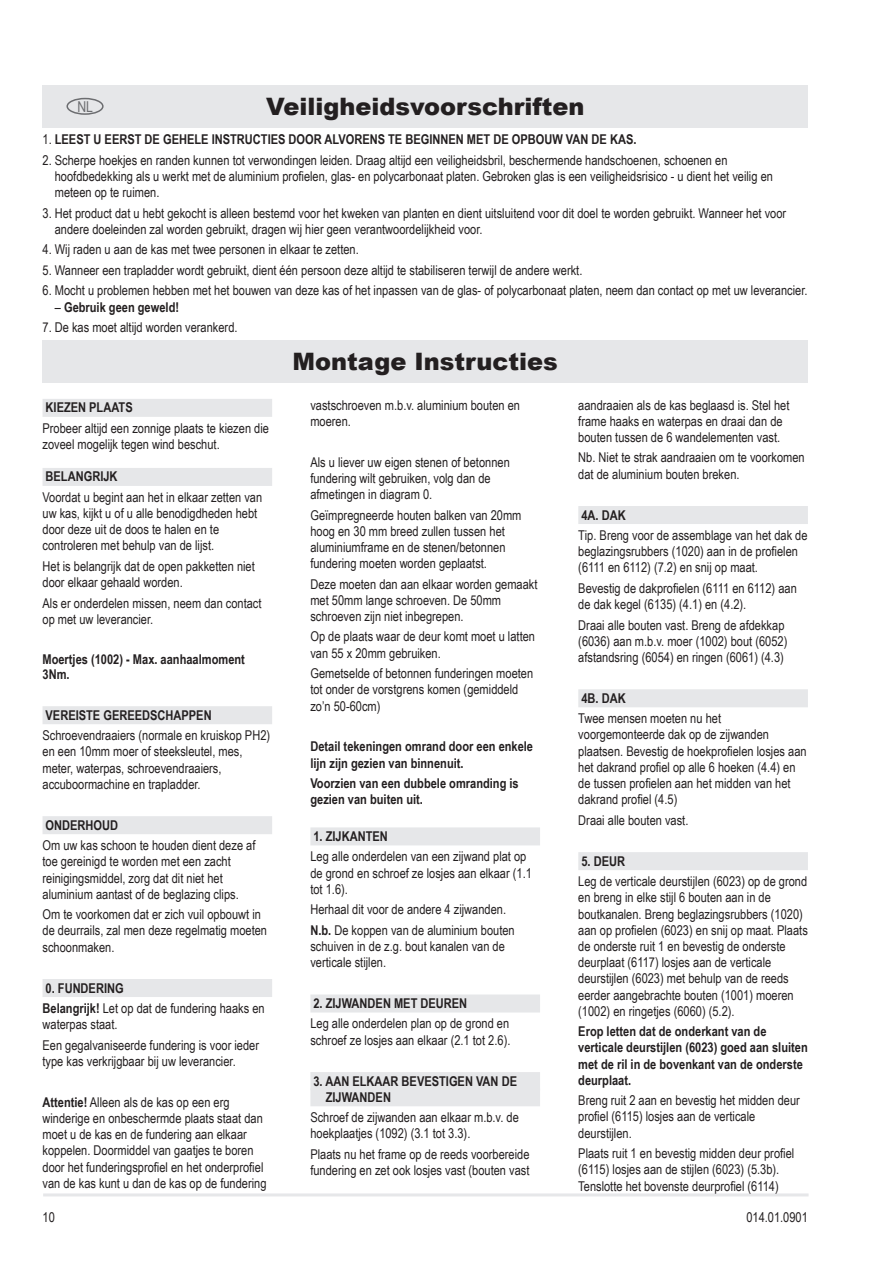
<style>
.page{position:relative;width:893px;height:1263px;background:#fff}
.page>*{position:absolute;margin:0;border:0;box-sizing:border-box;transform-origin:0 0}
.t1{font:900 24px "Arial";color:#231f20}
.t2{font:15px "Arial Narrow";color:#6c6d70}
.t3{font:13.5px/16.2px "Arial Narrow";color:#231f20}
.t4{font:700 13.5px/16.2px "Arial Narrow";color:#231f20}
.s1{font-weight:400}
.s2{font-weight:700}
</style>
<div class="page">
<hr style="left:43px;top:1193px;width:766px;height:3px;background:#e6e7e9">
<div style="left:43px;top:85px;width:765px;height:43px;background:#e6e7e9"></div>
<div style="left:43px;top:340px;width:765px;height:43px;background:#e6e7e9"></div>
<div style="left:43px;top:399px;width:229px;height:18px;background:#e6e7e9"></div>
<div style="left:43px;top:468px;width:229px;height:18px;background:#e6e7e9"></div>
<div style="left:43px;top:706px;width:229px;height:18px;background:#e6e7e9"></div>
<div style="left:43px;top:816px;width:229px;height:18px;background:#e6e7e9"></div>
<div style="left:43px;top:979px;width:229px;height:18px;background:#e6e7e9"></div>
<div style="left:310px;top:827px;width:230px;height:18px;background:#e6e7e9"></div>
<div style="left:310px;top:994px;width:230px;height:18px;background:#e6e7e9"></div>
<div style="left:310px;top:1072px;width:230px;height:18px;background:#e6e7e9"></div>
<div style="left:310px;top:1088px;width:230px;height:18px;background:#e6e7e9"></div>
<div style="left:578px;top:506px;width:230px;height:18px;background:#e6e7e9"></div>
<div style="left:578px;top:689px;width:230px;height:18px;background:#e6e7e9"></div>
<div style="left:578px;top:852px;width:230px;height:18px;background:#e6e7e9"></div>
<div style="left:66px;top:98px;width:38px;height:17px;border:2px solid #6c6d70;border-radius:50%"></div>
<p class="t2" style="left:77px;top:95px;width:17px">NL</p>
<h1 class="t1" style="left:266px;top:89px;width:320px">Veiligheidsvoorschriften</h1>
<p class="t4" style="left:43px;top:131px;width:129px"><span class="s1">1.</span> LEEST U EERST DE GEHELE</p>
<p class="t4" style="left:212px;top:131px;width:264px">INSTRUCTIES DOOR ALVORENS TE BEGINNEN MET</p>
<p class="t4" style="left:493px;top:131px;width:145px">DE OPBOUW VAN DE KAS.</p>
<p class="t3" style="left:55px;top:152px;width:720px;text-indent:-12px">2. Scherpe hoekjes en randen kunnen tot verwondingen leiden. Draag altijd een veiligheidsbril, beschermende handschoenen, schoenen en hoofdbedekking als u werkt met de aluminium profielen, glas- en polycarbonaat platen. Gebroken glas is een veiligheidsrisico - u dient het veilig en meteen op te ruimen.</p>
<p class="t3" style="left:55px;top:204px;width:733px;text-indent:-12px">3. Het product dat u hebt gekocht is alleen bestemd voor het kweken van planten en dient uitsluitend voor dit doel te worden gebruikt. Wanneer het voor andere doeleinden zal worden gebruikt, dragen wij hier geen verantwoordelijkheid voor.</p>
<p class="t3" style="left:43px;top:241px;width:318px">4. Wij raden u aan de kas met twee personen in elkaar te zetten.</p>
<p class="t3" style="left:43px;top:262px;width:541px">5. Wanneer een trapladder wordt gebruikt, dient één persoon deze altijd te stabiliseren terwijl de andere werkt.</p>
<p class="t3" style="left:43px;top:282px;width:767px">6. Mocht u problemen hebben met het bouwen van deze kas of het inpassen van de glas- of polycarbonaat platen, neem dan contact op met uw leverancier.</p>
<p class="t4" style="left:55px;top:298px;width:126px"><span class="s1">–</span> Gebruik geen geweld!</p>
<p class="t3" style="left:43px;top:319px;width:197px">7. De kas moet altijd worden verankerd.</p>
<p class="t4" style="left:46px;top:399px;width:59px">KIEZEN PLAAT</p>
<p class="t4" style="left:125px;top:399px;width:9px">S</p>
<p class="t3" style="left:43px;top:419px;width:228px">Probeer altijd een zonnige plaats te kiezen die zoveel mogelijk tegen wind beschut.</p>
<p class="t4" style="left:46px;top:468px;width:73px">BELANGRIJK</p>
<p class="t3" style="left:43px;top:488px;width:221px">Voordat u begint aan het in elkaar zetten van uw kas, kijkt u of u alle benodigdheden hebt door deze uit de doos te halen en te controleren met behulp van de lijst.</p>
<p class="t3" style="left:43px;top:558px;width:214px">Het is belangrijk dat de open pakketten niet door elkaar gehaald worden.</p>
<p class="t3" style="left:43px;top:594px;width:221px">Als er onderdelen missen, neem dan contact op met uw leverancier.</p>
<p class="t4" style="left:43px;top:651px;width:204px;line-height:15.1px">Moertjes (1002) - Max. aanhaalmoment<br>3Nm.</p>
<p class="t4" style="left:46px;top:706px;width:168px">VEREISTE GEREEDSCHAPPEN</p>
<p class="t3" style="left:43px;top:727px;width:229px">Schroevendraaiers (normale en kruiskop PH2) en een 10mm moer of steeksleutel, mes, meter, waterpas, schroevendraaiers, accuboormachine en trapladder.</p>
<p class="t4" style="left:46px;top:816px;width:74px">ONDERHOUD</p>
<p class="t3" style="left:43px;top:837px;width:214px">Om uw kas schoon te houden dient deze af toe gereinigd te worden met een zacht reinigingsmiddel, zorg dat dit niet het aluminium aantast of de beglazing clips.</p>
<p class="t3" style="left:43px;top:906px;width:226px">Om te voorkomen dat er zich vuil opbouwt in de deurrails, zal men deze regelmatig moeten schoonmaken.</p>
<p class="t3" style="left:43px;top:977px;width:224px;line-height:20.4px"><span class="s2">0. FUNDERING<br>Belangrijk!</span> Let op dat de fundering haaks en</p>
<p class="t3" style="left:43px;top:1014px;width:218px;line-height:20.4px">waterpas staat.<br>Een gegalvaniseerde fundering is voor ieder</p>
<p class="t3" style="left:43px;top:1052px;width:195px">type kas verkrijgbaar bij uw leverancier.</p>
<p class="t3" style="left:43px;top:1093px;width:226px"><span class="s2">Attentie!</span> Alleen als de kas op een erg winderige en onbeschermde plaats staat dan moet u de kas en de fundering aan elkaar koppelen. Doormiddel van gaatjes te boren door het funderingsprofiel en het onderprofiel van de kas kunt u dan de kas op de fundering</p>
<h1 class="t1" style="left:293px;top:344px;width:267px">Montage Instructies</h1>
<p class="t3" style="left:310px;top:396px;width:211px">vastschroeven m.b.v. aluminium bouten en moeren.</p>
<p class="t3" style="left:310px;top:453px;width:201px">Als u liever uw eigen stenen of betonnen fundering wilt gebruiken, volg dan de afmetingen in diagram 0.</p>
<p class="t3" style="left:310px;top:506px;width:213px">Geïmpregneerde houten balken van 20mm hoog en 30 mm breed zullen tussen het aluminiumframe en de stenen/betonnen fundering moeten worden geplaatst.</p>
<p class="t3" style="left:310px;top:575px;width:229px">Deze moeten dan aan elkaar worden gemaakt met 50mm lange schroeven. De 50mm schroeven zijn niet inbegrepen.</p>
<p class="t3" style="left:310px;top:628px;width:226px">Op de plaats waar de deur komt moet u latten van 55 x 20mm gebruiken.</p>
<p class="t3" style="left:310px;top:665px;width:224px">Gemetselde of betonnen funderingen moeten tot onder de vorstgrens komen (gemiddeld zo’n 50-60cm)</p>
<p class="t4" style="left:310px;top:738px;width:224px">Detail tekeningen omrand door een enkele lijn zijn gezien van binnenuit.</p>
<p class="t4" style="left:310px;top:774px;width:210px">Voorzien van een dubbele omranding is gezien van buiten uit.</p>
<p class="t4" style="left:313px;top:827px;width:76px">1. ZIJKANTEN</p>
<p class="t3" style="left:310px;top:848px;width:223px">Leg alle onderdelen van een zijwand plat op de grond en schroef ze losjes aan elkaar (1.1 tot 1.6).</p>
<p class="t3" style="left:310px;top:899px;width:206px;line-height:20.4px">Herhaal dit voor de andere 4 zijwanden.<br><span class="s2">N.b.</span> De koppen van de aluminium bouten</p>
<p class="t3" style="left:310px;top:937px;width:196px">schuiven in de z.g. bout kanalen van de verticale stijlen.</p>
<p class="t4" style="left:313px;top:994px;width:90px">2. ZIJWANDEN MET</p>
<p class="t4" style="left:420px;top:994px;width:48px">DEUREN</p>
<p class="t3" style="left:310px;top:1015px;width:201px">Leg alle onderdelen plan op de grond en schroef ze losjes aan elkaar (2.1 tot 2.6).</p>
<p class="t4" style="left:326px;top:1072px;width:193px;text-indent:-12px">3. Aan elkaar bevestigen van de zijwand en</p>
<p class="t3" style="left:310px;top:1109px;width:210px">Schroef de zijwanden aan elkaar m.b.v. de hoekplaatjes (1092) (3.1 tot 3.3).</p>
<p class="t3" style="left:310px;top:1145px;width:221px">Plaats nu het frame op de reeds voorbereide fundering en zet ook losjes vast (bouten vast</p>
<p class="t3" style="left:578px;top:396px;width:213px">aandraaien als de kas beglaasd is. Stel het frame haaks en waterpas en draai dan de bouten tussen de 6 wandelementen vast.</p>
<p class="t3" style="left:578px;top:449px;width:228px">Nb. Niet te strak aandraaien om te voorkomen dat de aluminium bouten breken.</p>
<p class="t4" style="left:581px;top:506px;width:46px">4A. Dak</p>
<p class="t3" style="left:578px;top:527px;width:231px">Tip. Breng voor de assemblage van het dak de beglazingsrubbers (1020) aan in de profielen (6111 en 6112) (7.2) en snij op maat.</p>
<p class="t3" style="left:578px;top:579px;width:220px">Bevestig de dakprofielen (6111 en 6112) aan de dak kegel (6135) (4.1) en (4.2).</p>
<p class="t3" style="left:578px;top:616px;width:211px">Draai alle bouten vast. Breng de afdekkap (6036) aan m.b.v. moer (1002) bout (6052) afstandsring (6054) en ringen (6061) (4.3)</p>
<p class="t4" style="left:581px;top:689px;width:46px">4B. Dak</p>
<p class="t3" style="left:578px;top:710px;width:230px">Twee mensen moeten nu het voorgemonteerde dak op de zijwanden plaatsen. Bevestig de hoekprofielen losjes aan het dakrand profiel op alle 6 hoeken (4.4) en de tussen profielen aan het midden van het dakrand profiel (4.5)</p>
<p class="t3" style="left:578px;top:811px;width:112px">Draai alle bouten vast.</p>
<p class="t4" style="left:581px;top:852px;width:45px">5. DEUR</p>
<p class="t3" style="left:578px;top:873px;width:231px">Leg de verticale deurstijlen (6023) op de grond en breng in elke stijl 6 bouten aan in de boutkanalen. Breng beglazingsrubbers (1020) aan op profielen (6023) en snij op maat. Plaats de onderste ruit 1 en bevestig de onderste deurplaat (6117) losjes aan de verticale deurstijlen (6023) met behulp van de reeds eerder aangebrachte bouten (1001) moeren (1002) en ringetjes (6060) (5.2).</p>
<p class="t4" style="left:578px;top:1023px;width:231px">Erop letten dat de onderkant van de verticale deurstijlen (6023) goed aan sluiten met de ril in de bovenkant van de onderste deurplaat.</p>
<p class="t3" style="left:578px;top:1092px;width:223px">Breng ruit 2 aan en bevestig het midden deur profiel (6115) losjes aan de verticale deurstijlen.</p>
<p class="t3" style="left:578px;top:1145px;width:217px">Plaats ruit 1 en bevestig midden deur profiel (6115) losjes aan de stijlen (6023) (5.3b).<br>Tenslotte het bovenste deurprofiel (6114)</p>
<p class="t3" style="left:43px;top:1208px;width:14px">10</p>
<p class="t3" style="left:746px;top:1208px;width:63px">014.01.0901</p>
</div>
